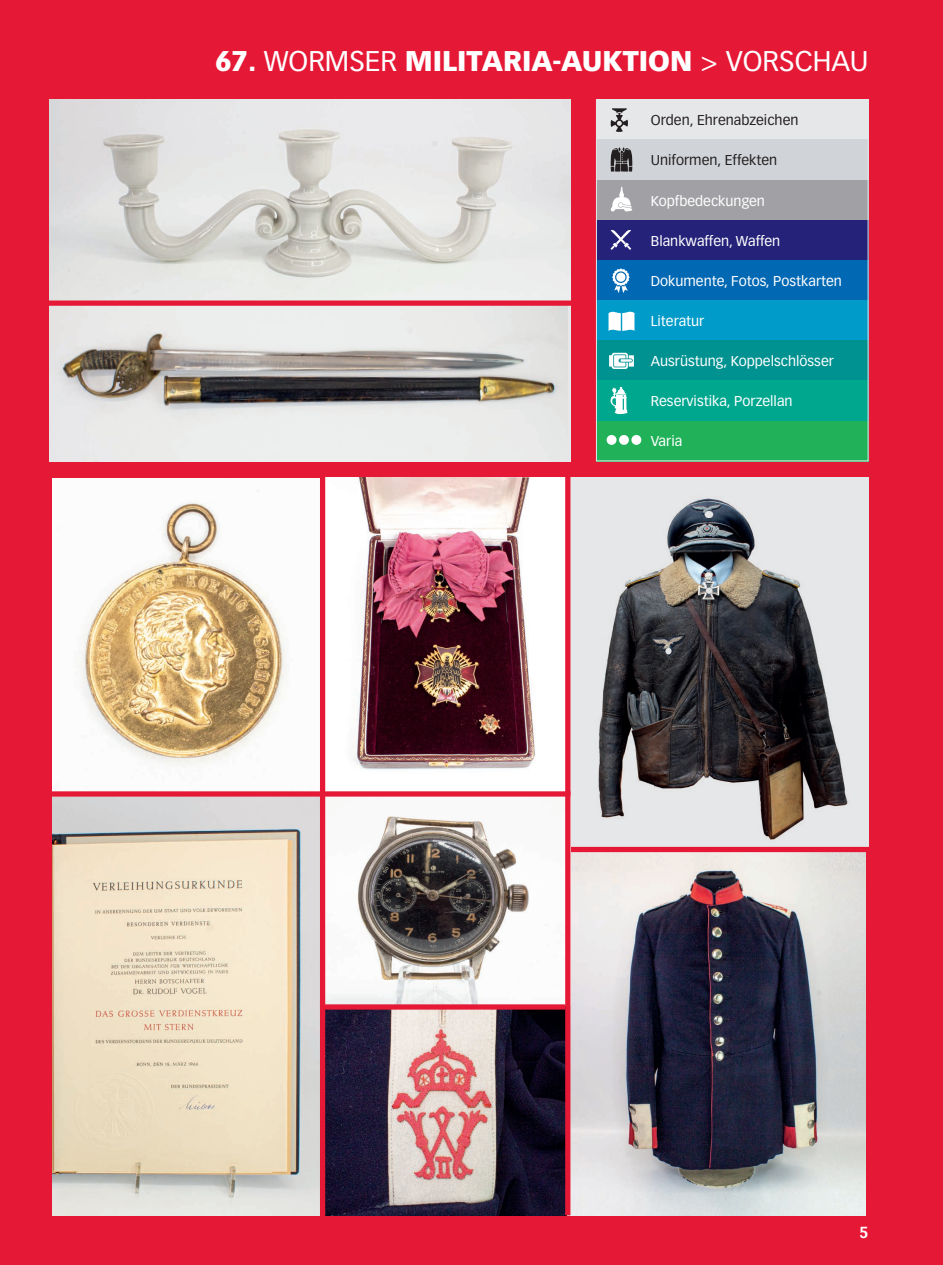
<style>
.page{position:relative;width:943px;height:1265px;background:#e51836}
.page>*{position:absolute;margin:0;border:0;box-sizing:border-box;transform-origin:0 0}
.t1{font:900 28px "Vectora LT Std";color:#fff}
.t2{font:700 15.75px "Vectora LT Std";color:#fff}
.t3{font:14px "Vectora LT Std";color:#fff}
.t4{font:14px "Vectora LT Std";color:#231f20}
.s1{font-weight:400}
</style>
<div class="page">
<div style="left:596px;top:100px;width:272px;height:40px;background:#e6e7e9"></div>
<div style="left:596px;top:140px;width:272px;height:40px;background:#d0d4d8"></div>
<div style="left:596px;top:180px;width:272px;height:40px;background:#a1a1a5"></div>
<div style="left:596px;top:220px;width:272px;height:40px;background:#252279"></div>
<div style="left:596px;top:260px;width:272px;height:40px;background:#0168b3"></div>
<div style="left:596px;top:301px;width:272px;height:40px;background:#009bc8"></div>
<div style="left:596px;top:341px;width:272px;height:40px;background:#009290"></div>
<div style="left:596px;top:381px;width:272px;height:40px;background:#00a78f"></div>
<div style="left:596px;top:421px;width:272px;height:40px;background:#21b259"></div>
<div style="left:596px;top:100px;width:272px;height:361px;border:1px solid #e6e7e9"></div>
<svg style="left:610px;top:187px;width:22px;height:25px"></svg>
<svg style="left:610px;top:147px;width:23px;height:25px"></svg>
<svg style="left:612px;top:268px;width:17px;height:25px"></svg>
<svg style="left:610px;top:387px;width:17px;height:27px"></svg>
<svg style="left:609px;top:353px;width:25px;height:16px"></svg>
<svg style="left:606px;top:435px;width:35px;height:10px"></svg>
<svg style="left:608px;top:311px;width:26px;height:20px"></svg>
<svg style="left:610px;top:108px;width:18px;height:24px"></svg>
<svg style="left:610px;top:230px;width:21px;height:20px"></svg>
<img style="left:325px;top:478px;width:240px;height:313px">
<img style="left:50px;top:306px;width:518px;height:155px">
<img style="left:325px;top:1010px;width:240px;height:205px">
<img style="left:570px;top:852px;width:295px;height:363px">
<img style="left:52px;top:797px;width:268px;height:418px">
<svg style="left:52px;top:478px;width:268px;height:313px;background:#ebdfcb"></svg>
<img style="left:570px;top:478px;width:298px;height:369px">
<img style="left:50px;top:99px;width:520px;height:202px">
<img style="left:325px;top:797px;width:240px;height:207px">
<h1 class="t1" style="left:215px;top:44px;width:655px">67. <span class="s1">WORMSER</span> MILITARIA-AUKTION <span class="s1">&gt; VORSCHAU</span></h1>
<p class="t4" style="left:651px;top:112px;width:149px">Orden, Ehrenabzeichen</p>
<p class="t4" style="left:651px;top:152px;width:128px">Uniformen, Effekten</p>
<p class="t3" style="left:651px;top:192px;width:116px">Kopfbedeckungen</p>
<p class="t3" style="left:651px;top:233px;width:131px">Blankwaffen, Waffen</p>
<p class="t3" style="left:651px;top:273px;width:193px">Dokumente, Fotos, Postkarten</p>
<p class="t3" style="left:651px;top:313px;width:55px">Literatur</p>
<p class="t3" style="left:651px;top:353px;width:185px">Ausrüstung, Koppelschlösser</p>
<p class="t3" style="left:651px;top:393px;width:143px">Reservistika, Porzellan</p>
<p class="t3" style="left:651px;top:433px;width:33px">Varia</p>
<p class="t2" style="left:859px;top:1223px;width:11px">5</p>
</div>
